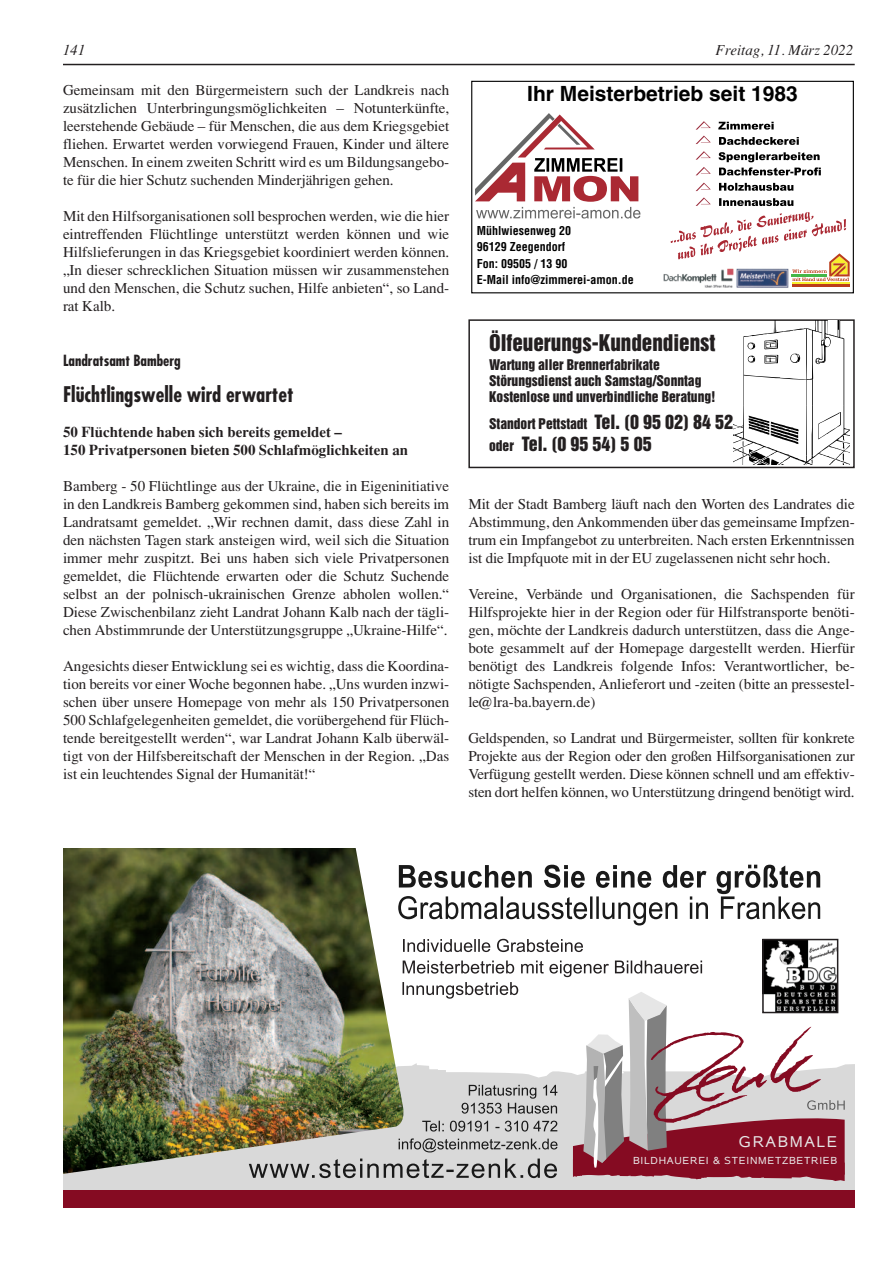
<style>
.page{position:relative;width:893px;height:1263px;background:#fff}
.page>*{position:absolute;margin:0;border:0;box-sizing:border-box;transform-origin:0 0}
.t1{font:700 condensed 21px "Futura";color:#231f20}
.t2{font:700 21px "Helvetica LT";color:#000}
.t3{font:21px "Helvetica Inserat";color:#231f20}
.t4{font:18px "Helvetica Inserat";color:#231f20}
.t5{font:15.75px "Albany";letter-spacing:.1em;color:#e6e6e6}
.t6{font:15px/18px "Times";color:#231f20;text-align:justify}
.t7{font:700 15px/18px "Times";color:#231f20}
.t8{font:italic 15px "Times";color:#231f20}
.t9{font:700 condensed 15px "Futura";color:#231f20}
.t10{font:13.5px/16.2px "Helvetica Inserat";color:#231f20}
.t11{font:700 condensed 12px/16.5px "Helvetica LT";color:#000}
.t12{font:10.35px "Albany";letter-spacing:.07em;color:#ebebeb}
.s1{font-size:18px}
.s2{font-size:13.5px}
</style>
<div class="page">
<hr style="left:63px;top:64px;width:792px;height:1px;background:#231f20">
<div style="left:63px;top:1096px;width:792px;height:109px;background:#d9d9d9"></div>
<img style="left:63px;top:848px;width:314px;height:112px">
<svg style="left:398px;top:865px;width:422px;height:60px"></svg>
<svg style="left:403px;top:939px;width:180px;height:13px"></svg>
<div style="left:63px;top:1190px;width:792px;height:17px;background:#850b22"></div>
<img style="left:765px;top:942px;width:70px;height:18px">
<div style="left:762px;top:939px;width:76px;height:74px;border:2px solid #231f20"></div>
<img style="left:63px;top:960px;width:792px;height:221px">
<div style="left:468px;top:319px;width:387px;height:149px;border:2px solid #231f20"></div>
<svg style="left:734px;top:321px;width:115px;height:144px"></svg>
<svg style="left:718px;top:122px;width:103px;height:84px"></svg>
<svg style="left:696px;top:121px;width:15px;height:9px"></svg>
<svg style="left:696px;top:136px;width:15px;height:8px"></svg>
<svg style="left:696px;top:151px;width:15px;height:9px"></svg>
<svg style="left:696px;top:167px;width:15px;height:8px"></svg>
<svg style="left:696px;top:183px;width:15px;height:8px"></svg>
<svg style="left:696px;top:197px;width:15px;height:9px"></svg>
<hr style="left:792px;top:282px;width:58px;height:3px;background:#f8ef2c">
<hr style="left:792px;top:285px;width:58px;height:2px;background:#bb3d1a">
<svg style="left:671px;top:212px;width:179px;height:69px"></svg>
<svg style="left:475px;top:113px;width:165px;height:106px"></svg>
<div style="left:471px;top:81px;width:383px;height:212px;border:1px solid #000"></div>
<img style="left:663px;top:266px;width:125px;height:22px">
<p class="t8" style="left:63px;top:41px;width:24px">141</p>
<p class="t8" style="left:716px;top:41px;width:139px">Freitag, 11. März 2022</p>
<p class="t6" style="left:63px;top:80px;width:388px">Gemeinsam mit den Bürgermeistern such der Landkreis nach zusätzlichen Unterbringungsmöglichkeiten – Notunterkünfte, leerstehende Gebäude – für Menschen, die aus dem Kriegsgebiet fliehen. Erwartet werden vorwiegend Frauen, Kinder und ältere Menschen. In einem zweiten Schritt wird es um Bildungsangebo&shy;te für die hier Schutz suchenden Minderjährigen gehen.</p>
<p class="t6" style="left:63px;top:206px;width:388px">Mit den Hilfsorganisationen soll besprochen werden, wie die hier eintreffenden Flüchtlinge unterstützt werden können und wie Hilfslieferungen in das Kriegsgebiet koordiniert werden können. „In dieser schrecklichen Situation müssen wir zusammenstehen und den Menschen, die Schutz suchen, Hilfe anbieten“, so Land&shy;rat Kalb.</p>
<h1 class="t2" style="left:527px;top:86px;width:272px">Ihr Meisterbetrieb seit 1983</h1>
<p class="t11" style="left:477px;top:223px;width:159px">Mühlwiesenweg 20<br>96129 Zeegendorf<br>Fon: 09505 / 13 90<br>E-Mail info@zimmerei-amon.de</p>
<p class="t9" style="left:63px;top:354px;width:119px">Landratsamt Bamberg</p>
<h1 class="t1" style="left:63px;top:385px;width:232px">Flüchtlingswelle wird erwartet</h1>
<p class="t7" style="left:63px;top:422px;width:347px">50 Flüchtende haben sich bereits gemeldet –<br>150 Privatpersonen bieten 500 Schlafmöglichkeiten an</p>
<p class="t6" style="left:63px;top:476px;width:388px">Bamberg - 50 Flüchtlinge aus der Ukraine, die in Eigeninitiative in den Landkreis Bamberg gekommen sind, haben sich bereits im Landratsamt gemeldet. „Wir rechnen damit, dass diese Zahl in den nächsten Tagen stark ansteigen wird, weil sich die Situation immer mehr zuspitzt. Bei uns haben sich viele Privatpersonen gemeldet, die Flüchtende erwarten oder die Schutz Suchende selbst an der polnisch-ukrainischen Grenze abholen wollen.“ Diese Zwischenbilanz zieht Landrat Johann Kalb nach der tägli&shy;chen Abstimmrunde der Unterstützungsgruppe „Ukraine-Hilfe“.</p>
<p class="t6" style="left:63px;top:656px;width:388px">Angesichts dieser Entwicklung sei es wichtig, dass die Koordina&shy;tion bereits vor einer Woche begonnen habe. „Uns wurden inzwi&shy;schen über unsere Homepage von mehr als 150 Privatpersonen 500 Schlafgelegenheiten gemeldet, die vorübergehend für Flüch&shy;tende bereitgestellt werden“, war Landrat Johann Kalb überwäl&shy;tigt von der Hilfsbereitschaft der Menschen in der Region. „Das ist ein leuchtendes Signal der Humanität!“</p>
<h1 class="t3" style="left:489px;top:334px;width:228px">Ölfeuerungs-Kundendienst</h1>
<p class="t10" style="left:489px;top:357px;width:228px">Wartung aller Brennerfabrikate<br>Störungsdienst auch Samstag/Sonntag<br>Kostenlose und unverbindliche Beratung!</p>
<p class="t10" style="left:489px;top:417px;width:246px">Standort Pettstadt <span class="s1">Tel. (0 95 02) 84 52</span></p>
<p class="t4" style="left:489px;top:436px;width:164px"><span class="s2">oder</span> Tel. (0 95 54) 5 05</p>
<p class="t6" style="left:468px;top:494px;width:388px">Mit der Stadt Bamberg läuft nach den Worten des Landrates die Abstimmung, den Ankommenden über das gemeinsame Impfzen&shy;trum ein Impfangebot zu unterbreiten. Nach ersten Erkenntnissen ist die Impfquote mit in der EU zugelassenen nicht sehr hoch.</p>
<p class="t6" style="left:468px;top:584px;width:388px">Vereine, Verbände und Organisationen, die Sachspenden für Hilfsprojekte hier in der Region oder für Hilfstransporte benöti&shy;gen, möchte der Landkreis dadurch unterstützen, dass die Ange&shy;bote gesammelt auf der Homepage dargestellt werden. Hierfür benötigt des Landkreis folgende Infos: Verantwortlicher, be&shy;nötigte Sachspenden, Anlieferort und -zeiten (bitte an pressestel&shy;le@lra-ba.bayern.de)</p>
<p class="t6" style="left:468px;top:728px;width:388px">Geldspenden, so Landrat und Bürgermeister, sollten für konkrete Projekte aus der Region oder den großen Hilfsorganisationen zur Verfügung gestellt werden. Diese können schnell und am effektiv&shy;sten dort helfen können, wo Unterstützung dringend benötigt wird.</p>
<p class="t5" style="left:739px;top:1133px;width:100px">GRABMALE</p>
<p class="t12" style="left:633px;top:1155px;width:206px">BILDHAUEREI &amp; STEINMETZBETRIEB</p>
</div>
